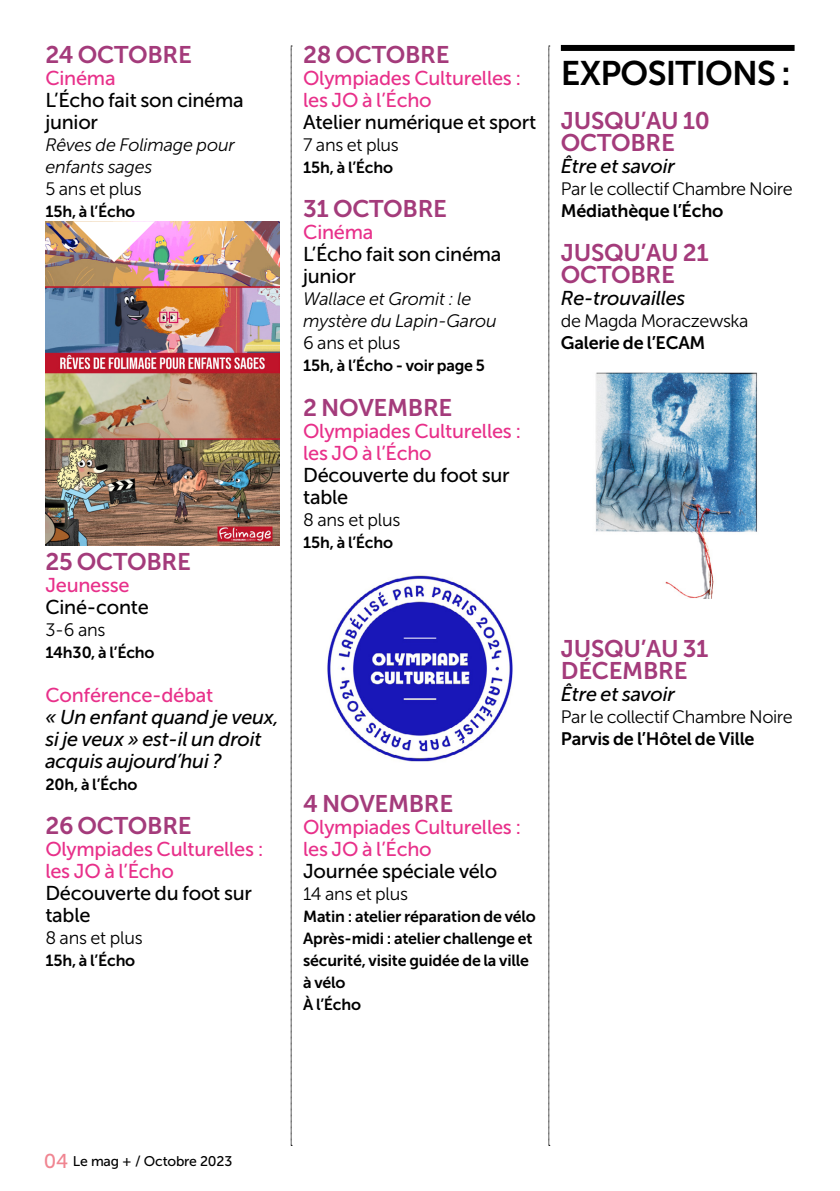
<style>
.page{position:relative;width:840px;height:1191px;background:#fff}
.page>*{position:absolute;margin:0;border:0;box-sizing:border-box;transform-origin:0 0}
.t1{font:34px "Museo Sans 700";letter-spacing:-.02em;color:#000}
.t2{font:24px/22px "Museo Sans 700";letter-spacing:-.01em;color:#a43b7b}
.t3{font:20px/22px "Museo Sans 500";letter-spacing:-.015em;color:#e8308a}
.t4{font:20px/22px "Museo Sans 500";letter-spacing:-.015em;color:#000}
.t5{font:italic 20px/22px "Museo Sans 500";letter-spacing:-.015em;color:#000}
.t6{font:18px "Museo Sans 300";letter-spacing:-.025em;color:#000}
.t7{font:italic 18px/22px "Museo Sans 300";letter-spacing:-.015em;color:#000}
.t8{font:18px "Museo Sans 700";letter-spacing:-.01em;color:#000}
.t9{font:16px/22px "Museo Sans 700";letter-spacing:-.01em;color:#000}
.t10{font:14px "Museo Sans 500";letter-spacing:-.015em;color:#000}
.s1{font-size:20px;color:#f08591}
</style>
<div class="page">
<svg style="left:290px;top:46px;width:2px;height:1100px;background:#a8a8a8"></svg>
<svg style="left:548px;top:46px;width:1px;height:1100px"></svg>
<div style="left:560px;top:45px;width:234px;height:6px;background:#000"></div>
<img style="left:45px;top:221px;width:234px;height:325px">
<img style="left:327px;top:575px;width:186px;height:187px">
<svg style="left:73px;top:221px;width:82px;height:41px"></svg>
<img style="left:595px;top:372px;width:163px;height:226px">
<h2 class="t2" style="left:45px;top:44px;width:148px">24 OCTOBRE</h2>
<p class="t3" style="left:45px;top:68px;width:72px">Cinéma</p>
<p class="t4" style="left:45px;top:90px;width:200px">L’Écho fait son cinéma junior</p>
<p class="t7" style="left:45px;top:134px;width:191px">Rêves de Folimage pour enfants sages</p>
<p class="t6" style="left:45px;top:179px;width:98px">5 ans et plus</p>
<p class="t9" style="left:45px;top:201px;width:91px">15 h, à l’Écho</p>
<h2 class="t2" style="left:45px;top:550px;width:147px">25 OCTOBRE</h2>
<p class="t3" style="left:45px;top:574px;width:86px">Jeunesse</p>
<p class="t4" style="left:45px;top:596px;width:105px">Ciné-conte</p>
<p class="t6" style="left:45px;top:619px;width:62px">3-6 ans</p>
<p class="t9" style="left:45px;top:641px;width:111px">14 h 30, à l’Écho</p>
<p class="t3" style="left:45px;top:684px;width:169px">Conférence-débat</p>
<p class="t5" style="left:45px;top:706px;width:235px">« Un enfant quand je veux, si je veux » est-il un droit acquis aujourd’hui ?</p>
<p class="t9" style="left:45px;top:773px;width:93px">20 h, à l’Écho</p>
<h2 class="t2" style="left:45px;top:814px;width:148px">26 OCTOBRE</h2>
<p class="t3" style="left:45px;top:838px;width:219px">Olympiades Culturelles : les JO à l’Écho</p>
<p class="t4" style="left:45px;top:882px;width:208px">Découverte du foot sur table</p>
<p class="t6" style="left:45px;top:927px;width:99px">8 ans et plus</p>
<p class="t9" style="left:45px;top:949px;width:91px">15 h, à l’Écho</p>
<h2 class="t2" style="left:303px;top:44px;width:148px">28 OCTOBRE</h2>
<p class="t3" style="left:303px;top:68px;width:219px">Olympiades Culturelles : les JO à l’Écho</p>
<p class="t4" style="left:303px;top:112px;width:234px">Atelier numérique et sport</p>
<p class="t6" style="left:303px;top:135px;width:97px">7 ans et plus</p>
<p class="t9" style="left:303px;top:157px;width:91px">15 h, à l’Écho</p>
<h2 class="t2" style="left:303px;top:198px;width:145px">31 OCTOBRE</h2>
<p class="t3" style="left:303px;top:222px;width:72px">Cinéma</p>
<p class="t4" style="left:303px;top:244px;width:200px">L’Écho fait son cinéma junior</p>
<p class="t7" style="left:303px;top:288px;width:195px">Wallace et Gromit : le mystère du Lapin-Garou</p>
<p class="t6" style="left:303px;top:333px;width:99px">6 ans et plus</p>
<p class="t9" style="left:303px;top:355px;width:183px">15 h, à l’Écho - voir page 5</p>
<h2 class="t2" style="left:303px;top:396px;width:151px">2 NOVEMBRE</h2>
<p class="t3" style="left:303px;top:420px;width:219px">Olympiades Culturelles : les JO à l’Écho</p>
<p class="t4" style="left:303px;top:464px;width:208px">Découverte du foot sur table</p>
<p class="t6" style="left:303px;top:509px;width:99px">8 ans et plus</p>
<p class="t9" style="left:303px;top:531px;width:91px">15 h, à l’Écho</p>
<h2 class="t2" style="left:303px;top:792px;width:152px">4 NOVEMBRE</h2>
<p class="t3" style="left:303px;top:816px;width:219px">Olympiades Culturelles : les JO à l’Écho</p>
<p class="t4" style="left:303px;top:860px;width:195px">Journée spéciale vélo</p>
<p class="t6" style="left:303px;top:883px;width:106px">14 ans et plus</p>
<p class="t9" style="left:303px;top:905px;width:234px">Matin : atelier réparation de vélo<br>Après-midi : atelier challenge et sécurité, visite guidée de la ville à vélo<br>À l’Écho</p>
<h1 class="t1" style="left:560px;top:54px;width:231px">EXPOSITIONS :</h1>
<h2 class="t2" style="left:560px;top:110px;width:150px">JUSQU’AU 10<br>OCTOBRE</h2>
<p class="t5" style="left:560px;top:155px;width:115px">Être et savoir</p>
<p class="t6" style="left:560px;top:179px;width:233px">Par le collectif Chambre Noire</p>
<p class="t8" style="left:560px;top:201px;width:164px">Médiathèque l’Écho</p>
<h2 class="t2" style="left:560px;top:242px;width:149px">JUSQU’AU 21<br>OCTOBRE</h2>
<p class="t5" style="left:560px;top:287px;width:126px">Re-trouvailles</p>
<p class="t6" style="left:560px;top:311px;width:189px">de Magda Moraczewska</p>
<p class="t8" style="left:560px;top:333px;width:146px">Galerie de l’ECAM</p>
<h2 class="t2" style="left:560px;top:638px;width:149px">JUSQU’AU 31<br>DÉCEMBRE</h2>
<p class="t5" style="left:560px;top:683px;width:115px">Être et savoir</p>
<p class="t6" style="left:560px;top:707px;width:233px">Par le collectif Chambre Noire</p>
<p class="t8" style="left:560px;top:729px;width:195px">Parvis de l’Hôtel de Ville</p>
<p class="t10" style="left:44px;top:1153px;width:190px"><span class="s1">04</span> Le mag + / Octobre 2023</p>
</div>
